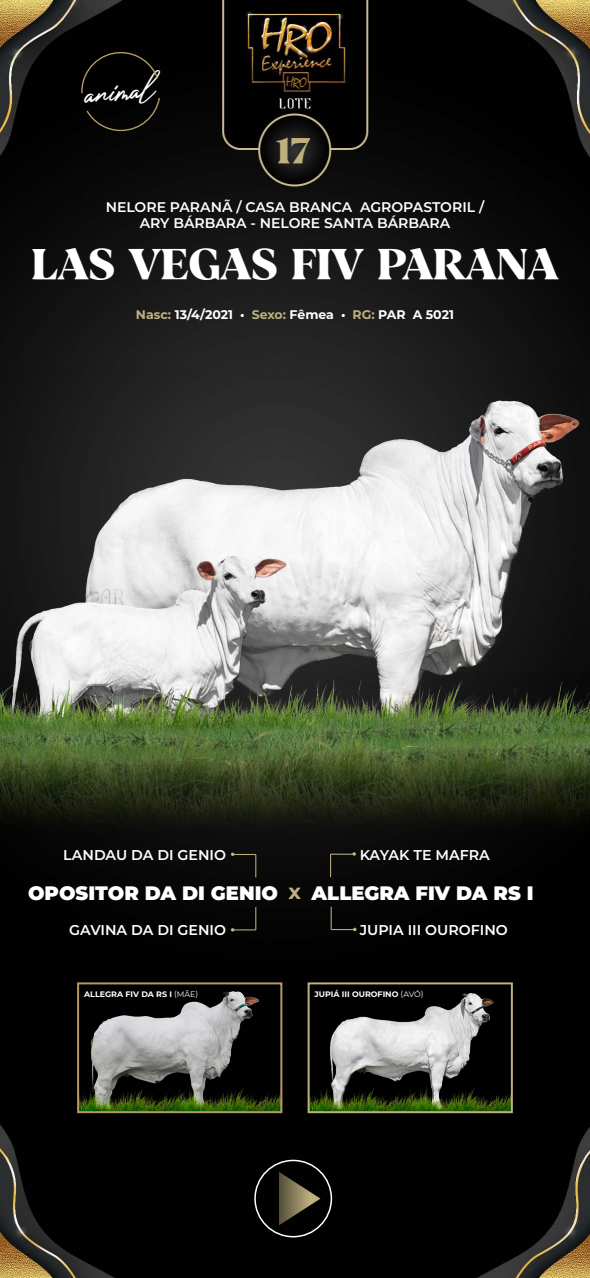
<style>
.page{position:relative;width:590px;height:1278px;background:#fff}
.page>*{position:absolute;margin:0;border:0;box-sizing:border-box;transform-origin:0 0}
.t1{font:43.05px "Photograph Signature";color:#fff}
.t2{font:42.5px "Vickey";letter-spacing:-.02em;color:#fff}
.t3{font:35.5px "Vickey";color:#beb180}
.t4{font:900 19.45px "Montserrat";color:#fff}
.t5{font:600 14.2px "Montserrat";color:#fff}
.t6{font:600 14px/16.8px "Montserrat";color:#fff;text-align:center}
.t7{font:700 12.5px "Montserrat";color:#fff}
.t8{font:700 7.95px "Montserrat";color:#fff}
.s1{color:#beb180}
.s2{font-weight:700;font-size:21.05px;color:#beb180}
.s3{font-weight:400}
</style>
<div class="page">
<img style="left:0;top:0;width:590px;height:1278px">
<div style="left:254px;top:1160px;width:78px;height:77px;border:2px solid #fff;border-radius:50%"></div>
<svg style="left:279px;top:1172px;width:41px;height:53px;background:#423d2c"></svg>
<img style="left:4px;top:366px;width:578px;height:306px">
<svg style="left:80px;top:51px;width:81px;height:81px;background:#090806"></svg>
<svg style="left:231px;top:876px;width:25px;height:1px"></svg>
<svg style="left:231px;top:907px;width:25px;height:25px"></svg>
<svg style="left:330px;top:907px;width:26px;height:24px"></svg>
<svg style="left:330px;top:876px;width:26px;height:1px"></svg>
<img style="left:0;top:672px;width:590px;height:204px">
<div style="left:308px;top:983px;width:203px;height:129px;background:#000"></div>
<img style="left:330px;top:993px;width:164px;height:94px">
<img style="left:310px;top:1087px;width:199px;height:23px">
<div style="left:307px;top:982px;width:205px;height:131px;border:2px solid #beb180"></div>
<img style="left:89px;top:990px;width:173px;height:97px">
<img style="left:80px;top:1087px;width:199px;height:23px">
<div style="left:77px;top:982px;width:205px;height:131px;border:2px solid #b69a66"></div>
<h1 class="t1" style="left:82px;top:55px;width:70px;rotate:-5deg">animal</h1>
<h3 class="t3" style="left:275px;top:133px;width:37px">17</h3>
<p class="t6" style="left:106px;top:198px;width:380px">NELORE PARANÃ / CASA BRANCA AGROPASTORIL /<br>ARY BÁRBARA - NELORE SANTA BÁRBARA</p>
<h2 class="t2" style="left:31px;top:243px;width:529px">LAS VEGAS FIV PARANA</h2>
<p class="t7" style="left:136px;top:306px;width:319px"><span class="s1">Nasc:</span> 13/4/2021 • <span class="s1">Sexo:</span> Fêmea • <span class="s1">RG:</span> PAR A 5021</p>
<p class="t5" style="left:63px;top:845px;width:164px">LANDAU DA DI GENIO</p>
<p class="t5" style="left:359px;top:845px;width:131px">KAYAK TE MAFRA</p>
<h3 class="t4" style="left:28px;top:878px;width:507px">OPOSITOR DA DI GENIO <span class="s2">x</span> ALLEGRA FIV DA RS I</h3>
<p class="t5" style="left:69px;top:920px;width:158px">GAVINA DA DI GENIO</p>
<p class="t5" style="left:359px;top:920px;width:150px">JUPIA III OUROFINO</p>
<p class="t8" style="left:84px;top:988px;width:116px">ALLEGRA FIV DA RS I <span class="s3">(MÃE)</span></p>
<p class="t8" style="left:314px;top:988px;width:110px">JUPIÁ III OUROFINO <span class="s3">(AVÓ)</span></p>
</div>
